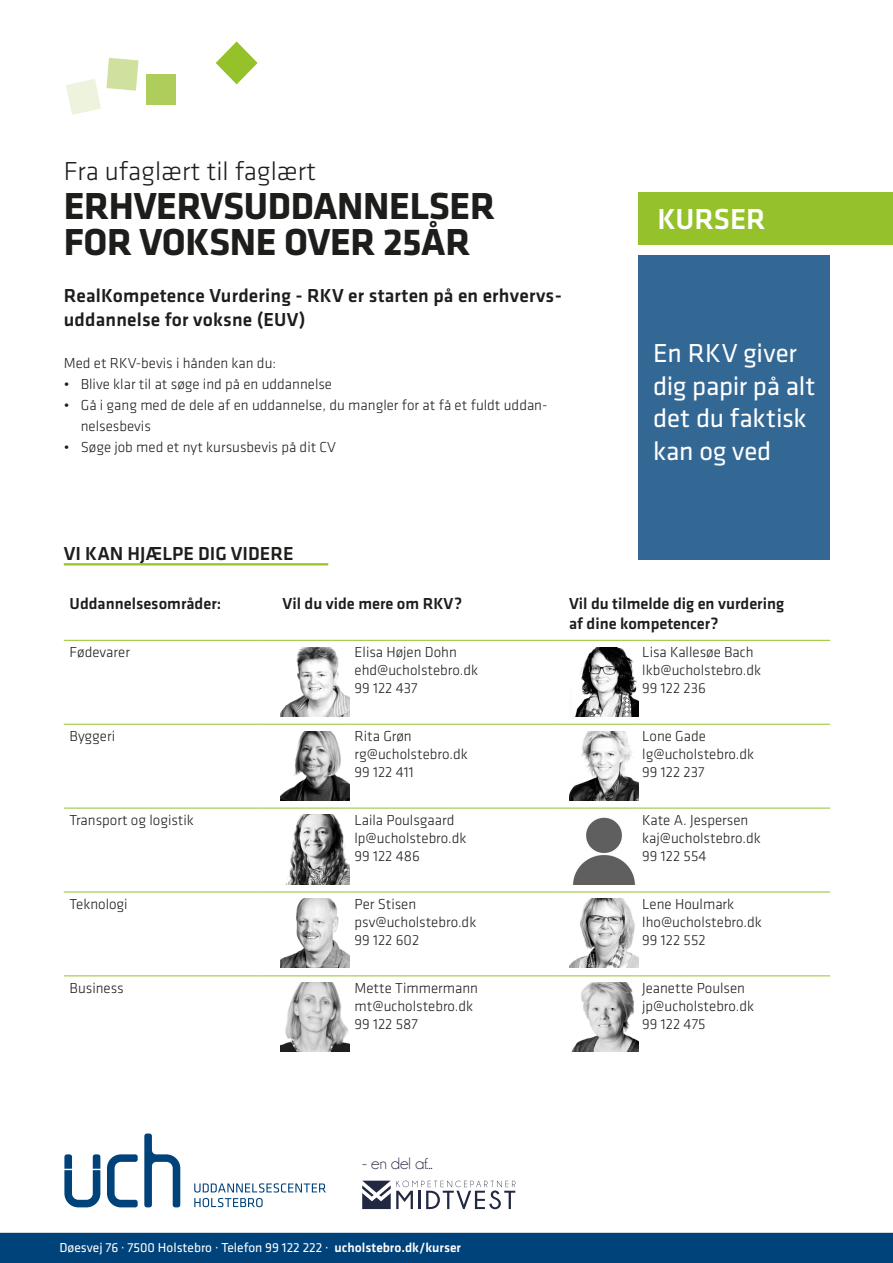
<style>
.page{position:relative;width:893px;height:1263px;background:#fff}
.page>*{position:absolute;margin:0;border:0;box-sizing:border-box;transform-origin:0 0}
.t1{font:700 39px "Klavika";letter-spacing:-.01em;color:#1d1d1b}
.t2{font:500 30px "Klavika";color:#fff}
.Tekst_i_boks{font:27px/32.4px "Klavika";letter-spacing:-.01em;color:#fff}
.t3{font:300 27px "Klavika";color:#1d1d1b}
.t4{font:500 19.5px/24px "Klavika";letter-spacing:.01em;color:#1d1d1b}
.t5{font:16.65px "Champagne&Limousines";color:#232942}
.t6{font:500 16.5px "Klavika";color:#1d1d1b}
.t7{font:300 15px/21px "Klavika";color:#1d1d1b}
.t8{font:13.5px "Klavika";color:#fff}
.s1{font-weight:500}
</style>
<div class="page">
<div style="left:639px;top:255px;width:191px;height:305px;background:#336894"></div>
<div style="left:639px;top:192px;width:254px;height:52px;background:#95c22a"></div>
<div style="left:0;top:1233px;width:893px;height:30px;background:#00437a"></div>
<div style="left:146px;top:74px;width:30px;height:30px;background:#aecd5b"></div>
<svg style="left:66px;top:58px;width:73px;height:57px"></svg>
<svg style="left:216px;top:41px;width:42px;height:43px"></svg>
<svg style="left:107px;top:1154px;width:31px;height:53px"></svg>
<svg style="left:144px;top:1133px;width:36px;height:74px"></svg>
<svg style="left:194px;top:1183px;width:132px;height:9px"></svg>
<svg style="left:194px;top:1198px;width:69px;height:9px"></svg>
<svg style="left:64px;top:1154px;width:36px;height:53px"></svg>
<svg style="left:362px;top:1180px;width:154px;height:30px"></svg>
<hr style="left:64px;top:640px;width:195px;height:1px;background:#95c22a">
<hr style="left:259px;top:640px;width:90px;height:1px;background:#95c22a">
<hr style="left:349px;top:640px;width:204px;height:1px;background:#95c22a">
<hr style="left:553px;top:640px;width:83px;height:1px;background:#95c22a">
<hr style="left:636px;top:640px;width:194px;height:1px;background:#95c22a">
<hr style="left:64px;top:724px;width:195px;height:1px;background:#95c22a">
<hr style="left:259px;top:724px;width:90px;height:1px;background:#95c22a">
<hr style="left:349px;top:724px;width:204px;height:1px;background:#95c22a">
<hr style="left:553px;top:724px;width:83px;height:1px;background:#95c22a">
<hr style="left:636px;top:724px;width:194px;height:1px;background:#95c22a">
<hr style="left:64px;top:808px;width:195px;height:1px;background:#95c22a">
<hr style="left:259px;top:808px;width:90px;height:1px;background:#95c22a">
<hr style="left:349px;top:808px;width:204px;height:1px;background:#95c22a">
<hr style="left:553px;top:808px;width:83px;height:1px;background:#95c22a">
<hr style="left:636px;top:808px;width:194px;height:1px;background:#95c22a">
<hr style="left:64px;top:892px;width:195px;height:1px;background:#95c22a">
<hr style="left:259px;top:892px;width:90px;height:1px;background:#95c22a">
<hr style="left:349px;top:892px;width:204px;height:1px;background:#95c22a">
<hr style="left:553px;top:892px;width:83px;height:1px;background:#95c22a">
<hr style="left:636px;top:892px;width:194px;height:1px;background:#95c22a">
<hr style="left:64px;top:975px;width:195px;height:1px;background:#95c22a">
<hr style="left:259px;top:975px;width:90px;height:1px;background:#95c22a">
<hr style="left:349px;top:975px;width:204px;height:1px;background:#95c22a">
<hr style="left:553px;top:975px;width:83px;height:1px;background:#95c22a">
<hr style="left:636px;top:975px;width:194px;height:1px;background:#95c22a">
<img style="left:280px;top:647px;width:69px;height:70px">
<img style="left:575px;top:647px;width:64px;height:70px">
<img style="left:280px;top:731px;width:69px;height:69px">
<img style="left:569px;top:731px;width:70px;height:69px">
<img style="left:286px;top:815px;width:63px;height:69px">
<img style="left:573px;top:817px;width:62px;height:67px">
<img style="left:280px;top:899px;width:69px;height:69px">
<img style="left:569px;top:899px;width:70px;height:69px">
<img style="left:280px;top:982px;width:69px;height:70px">
<img style="left:571px;top:982px;width:68px;height:70px">
<hr style="left:64px;top:563px;width:264px;height:2px;background:#95c22a">
<p class="t3" style="left:64px;top:156px;width:254px">Fra ufaglært til faglært</p>
<p class="t1" style="left:64px;top:184px;width:433px">ERHVERVSUDDANNELSER</p>
<p class="t1" style="left:64px;top:220px;width:408px">FOR VOKSNE OVER 25ÅR</p>
<p class="t4" style="left:64px;top:284px;width:500px">RealKompetence Vurdering - RKV er starten på en erhvervs&shy;uddannelse for voksne (EUV)</p>
<p class="t7" style="left:64px;top:353px;width:214px">Med et RKV-bevis i hånden kan du:</p>
<p class="t7" style="left:64px;top:374px;width:270px">• Blive klar til at søge ind på en uddannelse</p>
<p class="t7" style="left:81px;top:395px;width:468px;text-indent:-17px">• Gå i gang med de dele af en uddannelse, du mangler for at få et fuldt uddan&shy;nelsesbevis</p>
<p class="t7" style="left:64px;top:437px;width:274px">• Søge job med et nyt kursusbevis på dit CV</p>
<p class="t4" style="left:64px;top:541px;width:231px">VI KAN HJÆLPE DIG VIDERE</p>
<p class="t2" style="left:657px;top:203px;width:110px">KURSER</p>
<p class="Tekst_i_boks" style="left:653px;top:338px;width:164px">En RKV giver dig papir på alt det du faktisk kan og ved</p>
<p class="t6" style="left:70px;top:595px;width:153px">Uddannelsesområder:</p>
<p class="t6" style="left:283px;top:595px;width:181px">Vil du vide mere om RKV?</p>
<p class="t6" style="left:569px;top:595px;width:217px">Vil du tilmelde dig en vurdering</p>
<p class="t6" style="left:569px;top:614px;width:151px">af dine kompetencer?</p>
<p class="t7" style="left:70px;top:642px;width:62px">Fødevarer</p>
<p class="t7" style="left:355px;top:642px;width:104px">Elisa Højen Dohn</p>
<p class="t7" style="left:355px;top:660px;width:125px">ehd@ucholstebro.dk</p>
<p class="t7" style="left:355px;top:678px;width:65px">99 122 437</p>
<p class="t7" style="left:642px;top:642px;width:113px">Lisa Kallesøe Bach</p>
<p class="t7" style="left:642px;top:660px;width:121px">lkb@ucholstebro.dk</p>
<p class="t7" style="left:642px;top:678px;width:65px">99 122 236</p>
<p class="t7" style="left:70px;top:726px;width:47px">Byggeri</p>
<p class="t7" style="left:355px;top:726px;width:59px">Rita Grøn</p>
<p class="t7" style="left:355px;top:744px;width:115px">rg@ucholstebro.dk</p>
<p class="t7" style="left:355px;top:762px;width:61px">99 122 411</p>
<p class="t7" style="left:70px;top:810px;width:126px">Transport og logistik</p>
<p class="t7" style="left:355px;top:810px;width:101px">Laila Poulsgaard</p>
<p class="t7" style="left:355px;top:828px;width:114px">lp@ucholstebro.dk</p>
<p class="t7" style="left:355px;top:846px;width:67px">99 122 486</p>
<p class="t7" style="left:70px;top:894px;width:60px">Teknologi</p>
<p class="t7" style="left:355px;top:894px;width:63px">Per Stisen</p>
<p class="t7" style="left:355px;top:912px;width:123px">psv@ucholstebro.dk</p>
<p class="t7" style="left:355px;top:930px;width:66px">99 122 602</p>
<p class="t7" style="left:70px;top:978px;width:56px">Business</p>
<p class="t7" style="left:355px;top:978px;width:125px">Mette Timmermann</p>
<p class="t7" style="left:355px;top:996px;width:120px">mt@ucholstebro.dk</p>
<p class="t7" style="left:355px;top:1014px;width:65px">99 122 587</p>
<p class="t5" style="left:362px;top:1155px;width:72px">- en del af...</p>
<p class="t8" style="left:60px;top:1240px;width:403px">Døesvej 76 · 7500 Holstebro · Telefon 99 122 222 · <span class="s1">ucholstebro.dk/kurser</span></p>
<p class="t7" style="left:642px;top:726px;width:65px">Lone Gade</p>
<p class="t7" style="left:642px;top:744px;width:114px">lg@ucholstebro.dk</p>
<p class="t7" style="left:642px;top:762px;width:64px">99 122 237</p>
<p class="t7" style="left:642px;top:810px;width:108px">Kate A. Jespersen</p>
<p class="t7" style="left:642px;top:828px;width:120px">kaj@ucholstebro.dk</p>
<p class="t7" style="left:642px;top:846px;width:66px">99 122 554</p>
<p class="t7" style="left:642px;top:894px;width:94px">Lene Houlmark</p>
<p class="t7" style="left:642px;top:912px;width:121px">lho@ucholstebro.dk</p>
<p class="t7" style="left:642px;top:930px;width:65px">99 122 552</p>
<p class="t7" style="left:642px;top:978px;width:104px">Jeanette Poulsen</p>
<p class="t7" style="left:642px;top:996px;width:113px">jp@ucholstebro.dk</p>
<p class="t7" style="left:642px;top:1014px;width:65px">99 122 475</p>
</div>
